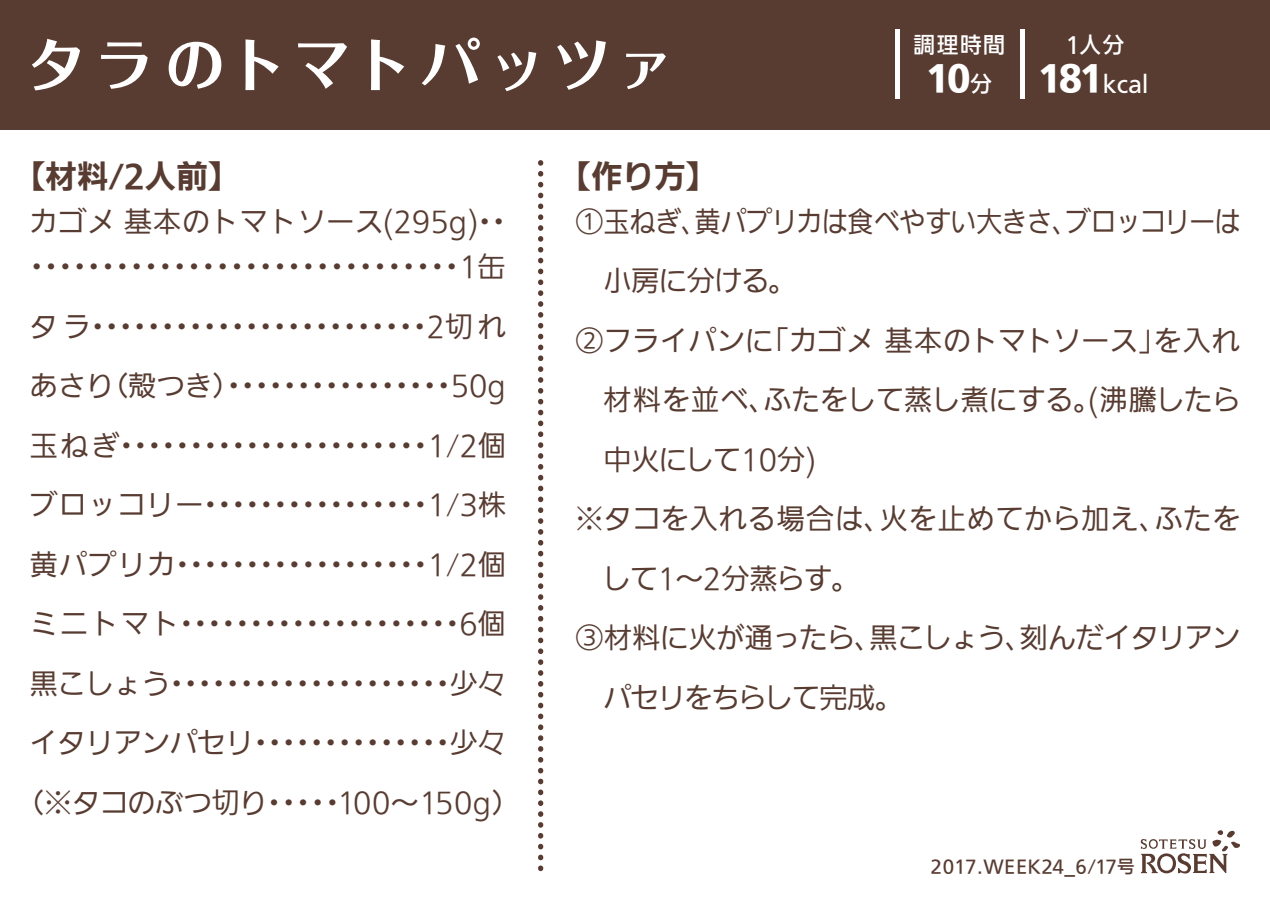
<style>
.page{position:relative;width:1270px;height:903px;background:#fff}
.page>*{position:absolute;margin:0;border:0;box-sizing:border-box;transform-origin:0 0}
.t1{font:700 59.5px "Folk Pro";letter-spacing:.115em;color:#fff}
.t2{font:800 35px "Iwa UD Go Dsp Pro";color:#fff}
.t3{font:700 31.5px "Iwa UD Go Dsp Pro";color:#583c32}
.t4{font:100 28px/59.5px "Iwa UD Go Dsp Pro";color:#583c32;text-align:center}
.t5{font:100 28px/45.5px "Iwa UD Go Dsp Pro";letter-spacing:.035em;color:#583c32}
.t6{font:100 28px "Iwa UD Go Dsp Pro";letter-spacing:.03em;color:#583c32}
.t7{font:100 28px "Iwa UD Go Dsp Pro";letter-spacing:-.03em;color:#583c32}
.t8{font:100 28px "Iwa UD Go Dsp Pro";letter-spacing:-.02em;color:#583c32}
.t9{font:500 22.05px/39.2px "Iwa UD Go Dsp Pro";letter-spacing:.03em;color:#fff;text-align:center}
.t10{font:500 17.5px "Iwa UD Go Dsp Pro";letter-spacing:.02em;color:#583c32}
.s1{font-weight:800;font-size:35px}
.s2{font-weight:500;font-size:22.05px}
</style>
<div class="page">
<div style="left:0;top:0;width:1270px;height:129px;background:#583c32"></div>
<svg style="left:1141px;top:830px;width:99px;height:43px"></svg>
<svg style="left:538px;top:160px;width:5px;height:711px"></svg>
<hr style="left:1020px;top:30px;width:4px;height:69px;background:#fff">
<hr style="left:896px;top:30px;width:4px;height:69px;background:#fff">
<h1 class="t1" style="left:26px;top:14px;width:651px">タラのトマトパッツァ</h1>
<p class="t9" style="left:1038px;top:26px;width:111px">１人分<br><span class="s1">181</span>kcal</p>
<p class="t9" style="left:914px;top:26px;width:93px">調理時間</p>
<p class="t2" style="left:927px;top:52px;width:67px">10<span class="s2">分</span></p>
<p class="t3" style="left:14px;top:152px;width:227px">【材料/2人前】</p>
<p class="t3" style="left:560px;top:152px;width:159px">【作り方】</p>
<p class="t5" style="left:23px;top:200px;width:492px">カゴメ 基本のトマトソース(295g)・・・・・・・・・・・・・・・・・・・・・・・・・・・・・・・・1缶</p>
<p class="t4" style="left:16px;top:298px;width:506px">タラ・・・・・・・・・・・・・・・・・・・・・・・・2切れあさり（殻つき）・・・・・・・・・・・・・・・・50g玉ねぎ・・・・・・・・・・・・・・・・・・・・・・1/2個ブロッコリー・・・・・・・・・・・・・・・・1/3株黄パプリカ・・・・・・・・・・・・・・・・・・1/2個ミニトマト・・・・・・・・・・・・・・・・・・・・6個黒こしょう・・・・・・・・・・・・・・・・・・・・少々イタリアンパセリ・・・・・・・・・・・・・・少々（※タコのぶつ切り・・・・・100～150g）</p>
<p class="t4" style="left:576px;top:193px;width:666px">①玉ねぎ、黄パプリカは食べやすい大きさ、ブロッコリーは</p>
<p class="t4" style="left:604px;top:252px;width:195px">小房に分ける。</p>
<p class="t4" style="left:576px;top:312px;width:666px">②フライパンに「カゴメ 基本のトマトソース」を入れ</p>
<p class="t4" style="left:604px;top:371px;width:638px">材料を並べ、ふたをして蒸し煮にする。(沸騰したら</p>
<p class="t4" style="left:604px;top:431px;width:213px">中火にして10分)</p>
<p class="t6" style="left:576px;top:499px;width:666px">※タコを入れる場合は、火を止めてから加え、ふたを</p>
<p class="t8" style="left:603px;top:559px;width:258px">して1～2分蒸らす。</p>
<p class="t4" style="left:576px;top:609px;width:666px">③材料に火が通ったら、黒こしょう、刻んだイタリアン</p>
<p class="t7" style="left:603px;top:678px;width:302px">パセリをちらして完成。</p>
<p class="t10" style="left:931px;top:853px;width:206px">2017.WEEK24_6/17号</p>
</div>
